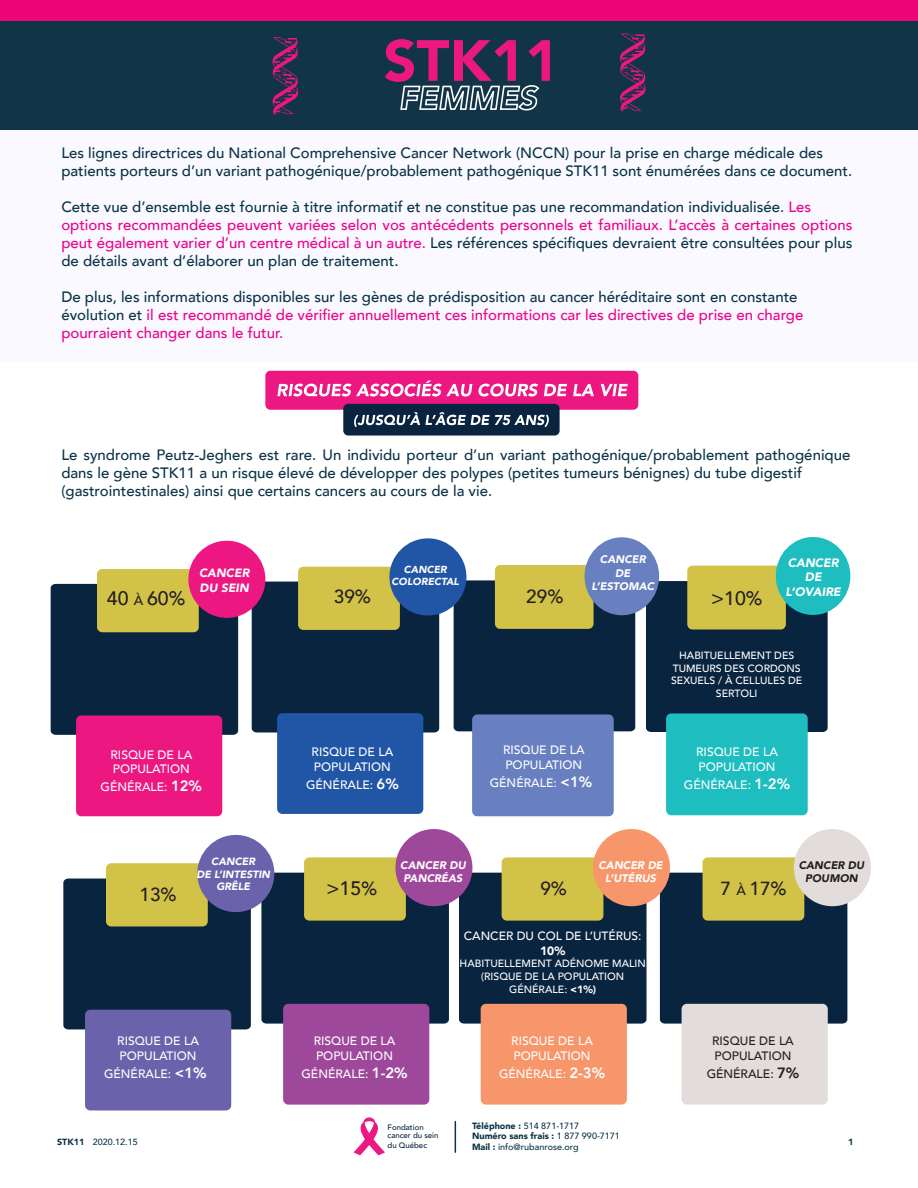
<style>
.page{position:relative;width:918px;height:1188px;background:#fff}
.page>*{position:absolute;margin:0;border:0;box-sizing:border-box;transform-origin:0 0}
.t1{font:500 19.5px "Avenir";color:#231f20}
.t2{font:500 18.9px "Avenir";color:#231f20}
.t3{font:500 15px/18px "Avenir";color:#0a3346}
.t4{font:500 15px "Avenir";color:#ed028c}
.t5{font:500 12.15px "Avenir";color:#fff}
.t6{font:500 12.15px "Avenir";color:#231f20}
.t7{font:italic 900 12.15px "Avenir";color:#fff}
.t8{font:500 12px/14.4px "Avenir";color:#fff;text-align:center}
.t9{font:italic 900 12px "Avenir";color:#fff}
.t10{font:italic 900 10.95px/13.2px "Avenir";color:#fff;text-align:center}
.t11{font:italic 900 10.95px/13.2px "Avenir";color:#231f20;text-align:center}
.t12{font:500 10.5px/12.6px "Avenir";color:#fff;text-align:center}
.t13{font:italic 900 10.5px "Avenir";color:#fff}
.t14{font:italic 900 10.2px "Avenir";color:#fff}
.t15{font:500 9px "Avenir";color:#0a3346}
.t16{font:900 9px "Avenir";color:#0a3346}
.t17{font:500 7.8px/9px "Avenir";color:#07243e}
.s1{color:#ed028c}
.s2{font-size:13.5px}
.s3{font-weight:800;font-size:14.85px}
.s4{font-size:18.9px}
.s5{font-weight:900}
.s6{font-weight:500}
</style>
<div class="page">
<div style="left:660px;top:873px;width:187px;height:151px;background:#09243f"></div>
<div style="left:459px;top:873px;width:188px;height:151px;background:#09243f"></div>
<div style="left:261px;top:873px;width:188px;height:151px;background:#09243f"></div>
<div style="left:283px;top:1004px;width:146px;height:101px;background:#9e489b;border-radius:5px"></div>
<div style="left:304px;top:857px;width:102px;height:64px;background:#d2c247;border-radius:5px"></div>
<div style="left:395px;top:829px;width:77px;height:77px;background:#9e489b;border-radius:50%"></div>
<div style="left:63px;top:879px;width:188px;height:150px;background:#09243f"></div>
<div style="left:85px;top:1010px;width:146px;height:100px;background:#6b62ac;border-radius:5px"></div>
<div style="left:106px;top:863px;width:102px;height:63px;background:#d2c247;border-radius:5px"></div>
<div style="left:197px;top:835px;width:77px;height:77px;background:#6b62ac;border-radius:50%"></div>
<div style="left:0;top:130px;width:918px;height:231px;background:#f9f9ff"></div>
<hr style="left:455px;top:1122px;width:1px;height:30px;background:#0a3346">
<svg style="left:354px;top:1117px;width:31px;height:38px"></svg>
<div style="left:265px;top:371px;width:373px;height:39px;background:#ed1781;border-radius:5px"></div>
<svg style="left:277px;top:381px;width:195px;height:16px"></svg>
<svg style="left:478px;top:384px;width:60px;height:13px"></svg>
<svg style="left:544px;top:384px;width:23px;height:12px"></svg>
<svg style="left:573px;top:384px;width:21px;height:12px"></svg>
<svg style="left:601px;top:384px;width:27px;height:12px"></svg>
<div style="left:343px;top:404px;width:217px;height:32px;background:#09243f;border-radius:5px"></div>
<svg style="left:354px;top:412px;width:195px;height:15px"></svg>
<div style="left:0;top:20px;width:918px;height:110px;background:#113447"></div>
<div style="left:0;top:0;width:918px;height:20px;background:#ed0677"></div>
<svg style="left:272px;top:37px;width:26px;height:77px"></svg>
<svg style="left:620px;top:33px;width:26px;height:78px"></svg>
<div style="left:454px;top:580px;width:181px;height:151px;background:#09243f"></div>
<div style="left:472px;top:714px;width:142px;height:102px;background:#6880c0;border-radius:5px"></div>
<div style="left:495px;top:565px;width:99px;height:64px;background:#d2c247;border-radius:5px"></div>
<div style="left:646px;top:581px;width:182px;height:151px;background:#09243f"></div>
<div style="left:585px;top:537px;width:74px;height:78px;background:#6880c0;border-radius:50%"></div>
<div style="left:687px;top:566px;width:99px;height:64px;background:#d2c247;border-radius:5px"></div>
<div style="left:776px;top:537px;width:74px;height:78px;background:#1ebdbf;border-radius:50%"></div>
<div style="left:666px;top:713px;width:142px;height:102px;background:#1ebdbf;border-radius:5px"></div>
<svg style="left:385px;top:39px;width:165px;height:72px"></svg>
<div style="left:481px;top:1004px;width:146px;height:101px;background:#f7966b;border-radius:5px"></div>
<div style="left:502px;top:857px;width:101px;height:64px;background:#d2c247;border-radius:5px"></div>
<div style="left:593px;top:829px;width:77px;height:77px;background:#f7966b;border-radius:50%"></div>
<div style="left:682px;top:1004px;width:146px;height:101px;background:#e2ddda;border-radius:5px"></div>
<div style="left:703px;top:857px;width:101px;height:64px;background:#d2c247;border-radius:5px"></div>
<div style="left:794px;top:829px;width:77px;height:77px;background:#e2ddda;border-radius:50%"></div>
<div style="left:252px;top:582px;width:187px;height:151px;background:#09243f"></div>
<div style="left:277px;top:713px;width:146px;height:101px;background:#2155a5;border-radius:5px"></div>
<div style="left:298px;top:567px;width:102px;height:63px;background:#d2c247;border-radius:5px"></div>
<div style="left:389px;top:538px;width:77px;height:78px;background:#2155a5;border-radius:50%"></div>
<div style="left:51px;top:584px;width:187px;height:151px;background:#09243f"></div>
<div style="left:76px;top:715px;width:146px;height:101px;background:#ed1781;border-radius:5px"></div>
<div style="left:97px;top:569px;width:102px;height:63px;background:#d2c247;border-radius:5px"></div>
<div style="left:188px;top:541px;width:77px;height:77px;background:#ed1781;border-radius:50%"></div>
<p class="t3" style="left:61px;top:143px;width:793px">Les lignes directrices du National Comprehensive Cancer Network (NCCN) pour la prise en charge médicale des patients porteurs d’un variant pathogénique/probablement pathogénique STK11 sont énumérées dans ce document.</p>
<p class="t3" style="left:61px;top:197px;width:793px">Cette vue d’ensemble est fournie à titre informatif et ne constitue pas une recommandation individualisée. <span class="s1">Les options recommandées peuvent variées selon vos antécédents personnels et familiaux. L’accès à certaines options peut également varier d’un centre médical à un autre.</span> Les références spécifiques devraient être consultées pour plus de détails avant d’élaborer un plan de traitement.</p>
<p class="t3" style="left:61px;top:287px;width:744px">De plus, les informations disponibles sur les gènes de prédisposition au cancer héréditaire sont en constante évolution et <span class="s1">il est recommandé de vérifier annuellement ces informations car les directives de prise en charge</span></p>
<p class="t4" style="left:61px;top:320px;width:224px">pourraient changer dans le futur.</p>
<p class="t3" style="left:61px;top:445px;width:791px">Le syndrome Peutz-Jeghers est rare. Un individu porteur d’un variant pathogénique/probablement pathogénique dans le gène STK11 a un risque élevé de développer des polypes (petites tumeurs bénignes) du tube digestif (gastrointestinales) ainsi que certains cancers au cours de la vie.</p>
<p class="t1" style="left:107px;top:582px;width:80px">40 <span class="s2">À</span> 60%</p>
<p class="t9" style="left:199px;top:563px;width:52px">CANCER</p>
<p class="t9" style="left:200px;top:578px;width:51px">DU SEIN</p>
<p class="t2" style="left:334px;top:580px;width:39px">39%</p>
<p class="t14" style="left:404px;top:561px;width:44px">CANCER</p>
<p class="t14" style="left:392px;top:573px;width:69px">COLORECTAL</p>
<p class="t10" style="left:600px;top:553px;width:48px">CANCER</p>
<p class="t10" style="left:615px;top:566px;width:17px">DE</p>
<p class="t10" style="left:592px;top:579px;width:64px">L’ESTOMAC</p>
<p class="t2" style="left:526px;top:580px;width:39px">29%</p>
<p class="t1" style="left:711px;top:582px;width:53px">&gt;10%</p>
<p class="t7" style="left:788px;top:552px;width:53px">CANCER</p>
<p class="t7" style="left:805px;top:567px;width:18px">DE</p>
<p class="t7" style="left:786px;top:581px;width:57px">L’OVAIRE</p>
<p class="t12" style="left:671px;top:648px;width:133px">HABITUELLEMENT DES<br>TUMEURS DES CORDONS<br>SEXUELS / À CELLULES DE<br>SERTOLI</p>
<p class="t5" style="left:111px;top:744px;width:83px">RISQUE DE LA</p>
<p class="t5" style="left:113px;top:758px;width:78px">POPULATION</p>
<p class="t5" style="left:101px;top:776px;width:103px">GÉNÉRALE: <span class="s3">12%</span></p>
<p class="t5" style="left:312px;top:741px;width:83px">RISQUE DE LA</p>
<p class="t5" style="left:314px;top:756px;width:78px">POPULATION</p>
<p class="t5" style="left:306px;top:774px;width:94px">GÉNÉRALE: <span class="s3">6%</span></p>
<p class="t5" style="left:503px;top:740px;width:83px">RISQUE DE LA</p>
<p class="t5" style="left:505px;top:754px;width:78px">POPULATION</p>
<p class="t5" style="left:490px;top:772px;width:104px">GÉNÉRALE: <span class="s3">&lt;1%</span></p>
<p class="t5" style="left:696px;top:741px;width:83px">RISQUE DE LA</p>
<p class="t5" style="left:699px;top:756px;width:78px">POPULATION</p>
<p class="t5" style="left:684px;top:774px;width:108px">GÉNÉRALE: <span class="s3">1-2%</span></p>
<p class="t2" style="left:140px;top:878px;width:39px">13%</p>
<p class="t13" style="left:211px;top:853px;width:46px">CANCER</p>
<p class="t13" style="left:196px;top:865px;width:75px">DE L’INTESTIN</p>
<p class="t13" style="left:216px;top:878px;width:35px">GRÊLE</p>
<p class="t1" style="left:327px;top:872px;width:52px">&gt;15<span class="s4">%</span></p>
<p class="t10" style="left:400px;top:859px;width:67px">CANCER DU<br>PANCRÉAS</p>
<p class="t2" style="left:540px;top:872px;width:28px">9%</p>
<p class="t10" style="left:598px;top:859px;width:66px">CANCER DE<br>L’UTÉRUS</p>
<p class="t2" style="left:721px;top:872px;width:68px">7 <span class="s2">À</span> 17%</p>
<p class="t11" style="left:799px;top:859px;width:67px">CANCER DU<br>POUMON</p>
<p class="t8" style="left:464px;top:928px;width:179px">CANCER DU COL DE L’UTÉRUS:<br><span class="s5">10%</span></p>
<p class="t12" style="left:460px;top:957px;width:188px">HABITUELLEMENT ADÉNOME MALIN</p>
<p class="t12" style="left:481px;top:970px;width:144px">(RISQUE DE LA POPULATION</p>
<p class="t12" style="left:509px;top:982px;width:88px">GÉNÉRALE: <span class="s5">&lt;1%)</span></p>
<p class="t5" style="left:117px;top:1030px;width:83px">RISQUE DE LA</p>
<p class="t5" style="left:120px;top:1045px;width:78px">POPULATION</p>
<p class="t5" style="left:104px;top:1063px;width:104px">GÉNÉRALE: <span class="s3">&lt;1%</span></p>
<p class="t5" style="left:314px;top:1030px;width:83px">RISQUE DE LA</p>
<p class="t5" style="left:316px;top:1045px;width:78px">POPULATION</p>
<p class="t5" style="left:301px;top:1063px;width:108px">GÉNÉRALE: <span class="s3">1-2%</span></p>
<p class="t5" style="left:511px;top:1030px;width:83px">RISQUE DE LA</p>
<p class="t5" style="left:514px;top:1045px;width:78px">POPULATION</p>
<p class="t5" style="left:499px;top:1063px;width:108px">GÉNÉRALE: <span class="s3">2-3%</span></p>
<p class="t6" style="left:712px;top:1030px;width:83px">RISQUE DE LA</p>
<p class="t6" style="left:715px;top:1045px;width:78px">POPULATION</p>
<p class="t6" style="left:707px;top:1063px;width:94px">GÉNÉRALE: <span class="s3">7%</span></p>
<p class="t15" style="left:472px;top:1118px;width:109px"><span class="s5">Téléphone :</span> 514 871-1717</p>
<p class="t16" style="left:472px;top:1129px;width:149px">Numéro sans frais : <span class="s6">1 877 990-7171</span></p>
<p class="t15" style="left:472px;top:1139px;width:108px"><span class="s5">Mail :</span> info@rubanrose.org</p>
<p class="t17" style="left:388px;top:1122px;width:52px">Fondation cancer du sein du Québec</p>
<p class="t16" style="left:57px;top:1134px;width:29px">STK11</p>
<p class="t16" style="left:848px;top:1134px;width:7px">1</p>
<p class="t15" style="left:93px;top:1134px;width:46px">2020.12.15</p>
</div>
